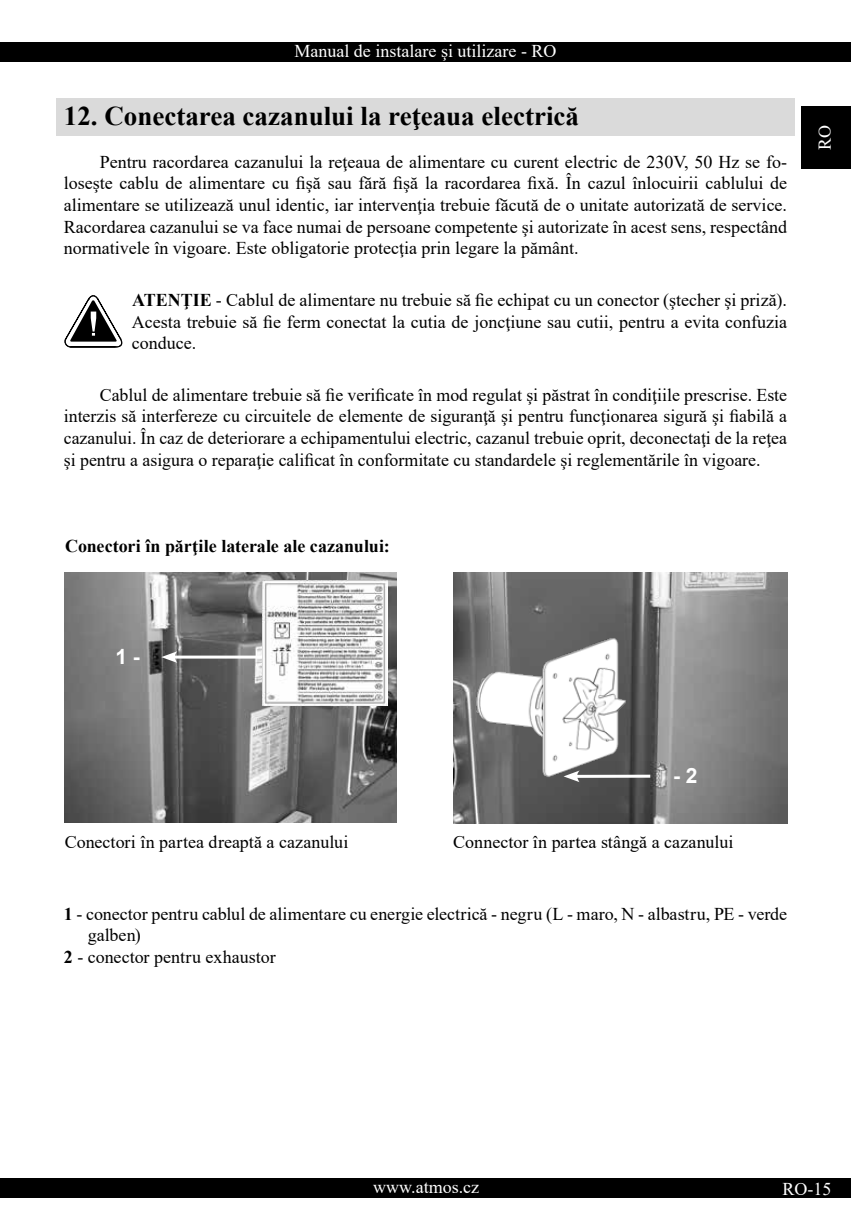
<style>
.page{position:relative;width:851px;height:1221px;background:#fff}
.page>*{position:absolute;margin:0;border:0;box-sizing:border-box;transform-origin:0 0}
.t1{font:700 27px "Times New Roman";color:#000}
.t2{font:700 21px "Arial";color:#fff}
.t3{font:18px/21.6px "Times New Roman";color:#000;text-align:justify}
.t4{font:18px "Times New Roman";color:#fff}
.t5{font:700 18px "Times New Roman";color:#000}
.s1{font-weight:700}
</style>
<div class="page">
<div style="left:0;top:43px;width:850px;height:19px;background:#000"></div>
<div style="left:801px;top:106px;width:49px;height:63px;background:#000"></div>
<div style="left:0;top:1178px;width:850px;height:20px;background:#000"></div>
<div style="left:57px;top:99px;width:737px;height:37px;background:#dadada"></div>
<img style="left:64px;top:573px;width:333px;height:249px">
<hr style="left:172px;top:655px;width:124px;height:3px;background:#fff">
<svg style="left:161px;top:651px;width:16px;height:12px"></svg>
<img style="left:262px;top:580px;width:125px;height:125px">
<img style="left:453px;top:573px;width:334px;height:250px">
<hr style="left:574px;top:774px;width:76px;height:3px;background:#fff">
<svg style="left:563px;top:781px;width:16px;height:1px"></svg>
<img style="left:469px;top:632px;width:162px;height:149px">
<svg style="left:64px;top:295px;width:59px;height:53px"></svg>
<p class="t4" style="left:294px;top:39px;width:263px">Manual de instalare şi utilizare - RO</p>
<h1 class="t1" style="left:64px;top:96px;width:516px">12. Conectarea cazanului la reţeaua electrică</h1>
<p class="t3" style="left:64px;top:150px;width:724px;text-indent:36px">Pentru racordarea cazanului la reţeaua de alimentare cu curent electric de 230V, 50 Hz se fo&shy;loseşte cablu de alimentare cu fişă sau fără fişă la racordarea fixă. În cazul înlocuirii cablului de alimentare se utilizează unul identic, iar intervenţia trebuie făcută de o unitate autorizată de service.<br>Racordarea cazanului se va face numai de persoane competente şi autorizate în acest sens, respectând normativele în vigoare. Este obligatorie protecţia prin legare la pământ.</p>
<p class="t3" style="left:132px;top:288px;width:656px"><span class="s1">ATENŢIE</span> - Cablul de alimentare nu trebuie să fie echipat cu un conector (ştecher şi priză).<br>Acesta trebuie să fie ferm conectat la cutia de joncţiune sau cutii, pentru a evita confuzia conduce.</p>
<p class="t3" style="left:64px;top:383px;width:724px;text-indent:36px">Cablul de alimentare trebuie să fie verificate în mod regulat şi păstrat în condiţiile prescrise. Este interzis să interfereze cu circuitele de elemente de siguranţă şi pentru funcţionarea sigură şi fiabilă a cazanului. În caz de deteriorare a echipamentului electric, cazanul trebuie oprit, deconectaţi de la reţea şi pentru a asigura o reparaţie calificat în conformitate cu standardele şi reglementările în vigoare.</p>
<p class="t5" style="left:65px;top:533px;width:326px">Conectori în părţile laterale ale cazanului:</p>
<p class="t4" style="left:811px;top:150px;width:27px;rotate:-90deg">RO</p>
<p class="t2" style="left:115px;top:641px;width:26px">1 -</p>
<p class="t2" style="left:673px;top:761px;width:26px">- 2</p>
<p class="t3" style="left:65px;top:830px;width:285px">Conectori în partea dreaptă a cazanului</p>
<p class="t3" style="left:453px;top:830px;width:282px">Connector în partea stângă a cazanului</p>
<p class="t3" style="left:64px;top:902px;width:724px"><span class="s1">1</span> - conector pentru cablul de alimentare cu energie electrică - negru (L - maro, N - albastru, PE - verde</p>
<p class="t3" style="left:88px;top:923px;width:54px">galben)</p>
<p class="t3" style="left:64px;top:945px;width:213px"><span class="s1">2</span> - conector pentru exhaustor</p>
<p class="t4" style="left:373px;top:1173px;width:107px">www.atmos.cz</p>
<p class="t4" style="left:782px;top:1175px;width:50px">RO-15</p>
</div>
